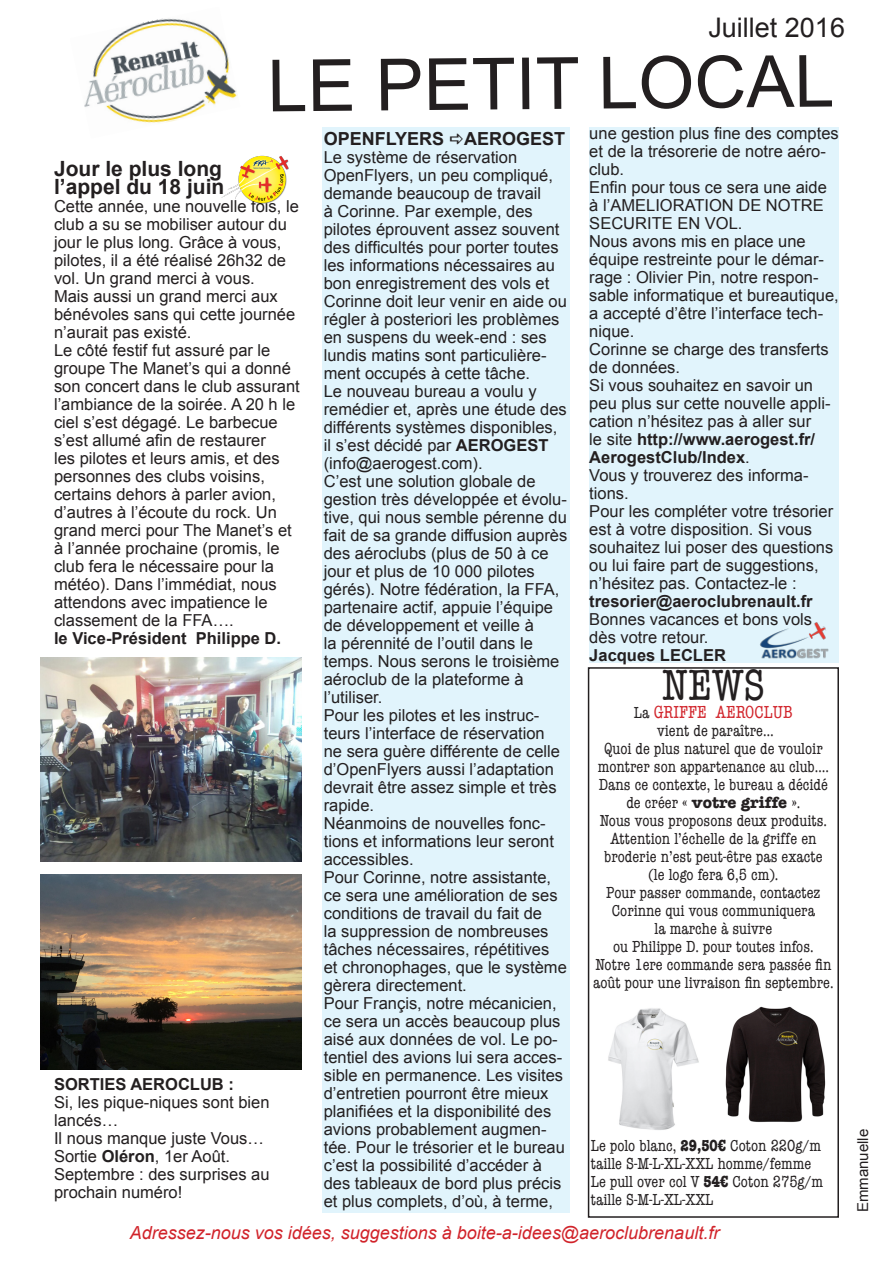
<style>
.page{position:relative;width:893px;height:1263px;background:#fff}
.page>*{position:absolute;margin:0;border:0;box-sizing:border-box;transform-origin:0 0}
.t1{font:72px "Arial";color:#231f20}
.t2{font:condensed 45px "American Typewriter";color:#231f20}
.t3{font:27px "Arial";color:#231f20}
.t4{font:700 21px "Arial";color:#231f20}
.t5{font:italic 18px "Arial";color:#d1232a}
.t6{font:700 18px "Arial";color:#231f20}
.t7{font:condensed 18px "American Typewriter";color:#d1232a}
.t8{font:16.5px/18px "Arial";color:#231f20}
.t9{font:condensed 16.5px/18px "American Typewriter";color:#231f20;text-align:center}
.t10{font:700 16.5px "Arial";color:#231f20}
.t11{font:700 16.5px "American Typewriter";color:#231f20}
.t12{font:15px "Arial";color:#231f20}
.s1{font-weight:700}
.s2{font-size:16.5px;color:#231f20}
.s3{font-weight:400;font-stretch:condensed}
</style>
<div class="page">
<img style="left:84px;top:18px;width:154px;height:105px">
<div style="left:588px;top:667px;width:251px;height:551px;border:2px solid #231f20"></div>
<img style="left:41px;top:657px;width:260px;height:204px">
<img style="left:41px;top:874px;width:261px;height:196px">
<div style="left:322px;top:127px;width:247px;height:1085px;background:#e1f4fc"></div>
<div style="left:589px;top:127px;width:250px;height:536px;background:#e1f4fc"></div>
<img style="left:608px;top:1008px;width:91px;height:122px">
<img style="left:725px;top:1006px;width:101px;height:116px">
<img style="left:760px;top:622px;width:69px;height:37px">
<img style="left:221px;top:155px;width:68px;height:49px">
<p class="t3" style="left:708px;top:10px;width:138px">Juillet 2016</p>
<p class="t1" style="left:266px;top:41px;width:568px;rotate:-1deg">LE PETIT LOCAL</p>
<p class="t4" style="left:54px;top:154px;width:170px">Jour le plus long</p>
<p class="t4" style="left:54px;top:172px;width:172px">l’appel du 18 juin</p>
<p class="t8" style="left:54px;top:197px;width:246px">Cette année, une nouvelle fois, le club a su se mobiliser autour du jour le plus long. Grâce à vous, pilotes, il a été réalisé 26h32 de vol. Un grand merci à vous.</p>
<p class="t8" style="left:54px;top:287px;width:243px">Mais aussi un grand merci aux bénévoles sans qui cette journée n’aurait pas existé.</p>
<p class="t8" style="left:54px;top:341px;width:247px">Le côté festif fut assuré par le groupe The Manet’s qui a donné son concert dans le club assurant l’ambiance de la soirée. A 20 h le ciel s’est dégagé. Le barbecue s’est allumé afin de restaurer<br>les pilotes et leurs amis, et des personnes des clubs voisins, certains dehors à parler avion, d’autres à l’écoute du rock. Un grand merci pour The Manet’s et à l’année prochaine (promis, le club fera le nécessaire pour la météo). Dans l’immédiat, nous attendons avec impatience le classement de la FFA….</p>
<p class="t10" style="left:54px;top:627px;width:229px">le Vice-Président Philippe D.</p>
<p class="t10" style="left:54px;top:1073px;width:181px">SORTIES AEROCLUB :</p>
<p class="t8" style="left:54px;top:1093px;width:217px">Si, les pique-niques sont bien lancés…</p>
<p class="t8" style="left:54px;top:1129px;width:212px">Il nous manque juste Vous…</p>
<p class="t8" style="left:54px;top:1147px;width:178px">Sortie <span class="s1">Oléron</span>, 1er Août.</p>
<p class="t8" style="left:54px;top:1165px;width:217px">Septembre : des surprises au prochain numéro!</p>
<p class="t6" style="left:324px;top:127px;width:243px">OPENFLYERS AEROGEST</p>
<p class="t8" style="left:324px;top:148px;width:245px">Le système de réservation<br>OpenFlyers, un peu compliqué, demande beaucoup de travail<br>à Corinne. Par exemple, des pilotes éprouvent assez souvent des difficultés pour porter toutes les informations nécessaires au bon enregistrement des vols et<br>Corinne doit leur venir en aide ou régler à posteriori les problèmes en suspens du week-end : ses lundis matins sont particulière&shy;ment occupés à cette tâche.</p>
<p class="t8" style="left:324px;top:382px;width:245px">Le nouveau bureau a voulu y remédier et, après une étude des différents systèmes disponibles, il s’est décidé par <span class="s1">AEROGEST </span>(info@aerogest.com).</p>
<p class="t8" style="left:324px;top:472px;width:245px">C’est une solution globale de gestion très développée et évolu&shy;tive, qui nous semble pérenne du fait de sa grande diffusion auprès des aéroclubs (plus de 50 à ce jour et plus de 10 000 pilotes gérés). Notre fédération, la FFA, partenaire actif, appuie l’équipe de développement et veille à<br>la pérennité de l’outil dans le temps. Nous serons le troisième aéroclub de la plateforme à l’utiliser.</p>
<p class="t8" style="left:324px;top:706px;width:238px">Pour les pilotes et les instruc&shy;teurs l’interface de réservation ne sera guère différente de celle d’OpenFlyers aussi l’adaptation devrait être assez simple et très rapide.</p>
<p class="t8" style="left:324px;top:814px;width:232px">Néanmoins de nouvelles fonc&shy;tions et informations leur seront accessibles.</p>
<p class="t8" style="left:324px;top:868px;width:245px">Pour Corinne, notre assistante, ce sera une amélioration de ses conditions de travail du fait de<br>la suppression de nombreuses tâches nécessaires, répétitives et chronophages, que le système gèrera directement.</p>
<p class="t8" style="left:324px;top:994px;width:243px">Pour Françis, notre mécanicien, ce sera un accès beaucoup plus aisé aux données de vol. Le po&shy;tentiel des avions lui sera acces&shy;sible en permanence. Les visites d’entretien pourront être mieux planifiées et la disponibilité des avions probablement augmen&shy;tée. Pour le trésorier et le bureau c’est la possibilité d’accéder à des tableaux de bord plus précis et plus complets, d’où, à terme,</p>
<p class="t8" style="left:589px;top:125px;width:251px">une gestion plus fine des comptes et de la trésorerie de notre aéro&shy;club.</p>
<p class="t8" style="left:589px;top:179px;width:239px">Enfin pour tous ce sera une aide à l’AMELIORATION DE NOTRE<br>SECURITE EN VOL.</p>
<p class="t8" style="left:589px;top:233px;width:251px">Nous avons mis en place une équipe restreinte pour le démar&shy;rage : Olivier Pin, notre respon&shy;sable informatique et bureautique, a accepté d’être l’interface tech&shy;nique.</p>
<p class="t8" style="left:589px;top:341px;width:241px">Corinne se charge des transferts de données.</p>
<p class="t8" style="left:589px;top:377px;width:243px">Si vous souhaitez en savoir un peu plus sur cette nouvelle appli&shy;cation n’hésitez pas à aller sur<br>le site <span class="s1">http://www.aerogest.fr/<br>AerogestClub/Index</span>.</p>
<p class="t8" style="left:589px;top:467px;width:221px">Vous y trouverez des informa&shy;tions.</p>
<p class="t8" style="left:589px;top:503px;width:245px">Pour les compléter votre trésorier est à votre disposition. Si vous souhaitez lui poser des questions ou lui faire part de suggestions, n’hésitez pas. Contactez-le :</p>
<p class="t10" style="left:589px;top:591px;width:225px">tresorier@aeroclubrenault.fr</p>
<p class="t8" style="left:589px;top:611px;width:224px">Bonnes vacances et bons vols dès votre retour.</p>
<p class="t10" style="left:589px;top:645px;width:138px">Jacques LECLER</p>
<p class="t2" style="left:662px;top:651px;width:105px">NEWS</p>
<p class="t7" style="left:634px;top:698px;width:160px"><span class="s2">La</span> GRIFFE AEROCLUB</p>
<p class="t9" style="left:657px;top:721px;width:118px">vient de paraître…</p>
<p class="t9" style="left:598px;top:739px;width:233px">Quoi de plus naturel que de vouloir montrer son appartenance au club….<br>Dans ce contexte, le bureau a décidé</p>
<p class="t11" style="left:626px;top:788px;width:175px"><span class="s3">de créer «</span> votre griffe <span class="s3">».</span></p>
<p class="t9" style="left:600px;top:811px;width:229px">Nous vous proposons deux produits.<br>Attention l’échelle de la griffe en</p>
<p class="t9" style="left:604px;top:847px;width:220px">broderie n’est peut-être pas exacte</p>
<p class="t9" style="left:648px;top:865px;width:132px">(le logo fera 6,5 cm).</p>
<p class="t9" style="left:606px;top:883px;width:216px">Pour passer commande, contactez<br>Corinne qui vous communiquera</p>
<p class="t9" style="left:655px;top:919px;width:119px">la marche à suivre</p>
<p class="t9" style="left:613px;top:937px;width:202px">ou Philippe D. pour toutes infos.</p>
<p class="t9" style="left:593px;top:955px;width:242px;text-align:left">Notre 1ere commande sera passée fin août pour une livraison fin septembre.</p>
<p class="t9" style="left:591px;top:1136px;width:232px">Le polo blanc, <span class="s1">29,50€</span> Coton 220g/m</p>
<p class="t9" style="left:591px;top:1154px;width:222px">taille S-M-L-XL-XXL homme/femme</p>
<p class="t9" style="left:591px;top:1172px;width:234px;text-align:left">Le pull over col V <span class="s1">54€</span> Coton 275g/m taille S-M-L-XL-XXL</p>
<p class="t5" style="left:130px;top:1221px;width:591px">Adressez-nous vos idées, suggestions à boite-a-idees@aeroclubrenault.fr</p>
<p class="t12" style="left:853px;top:1212px;width:85px;rotate:-90deg">Emmanuelle</p>
</div>
